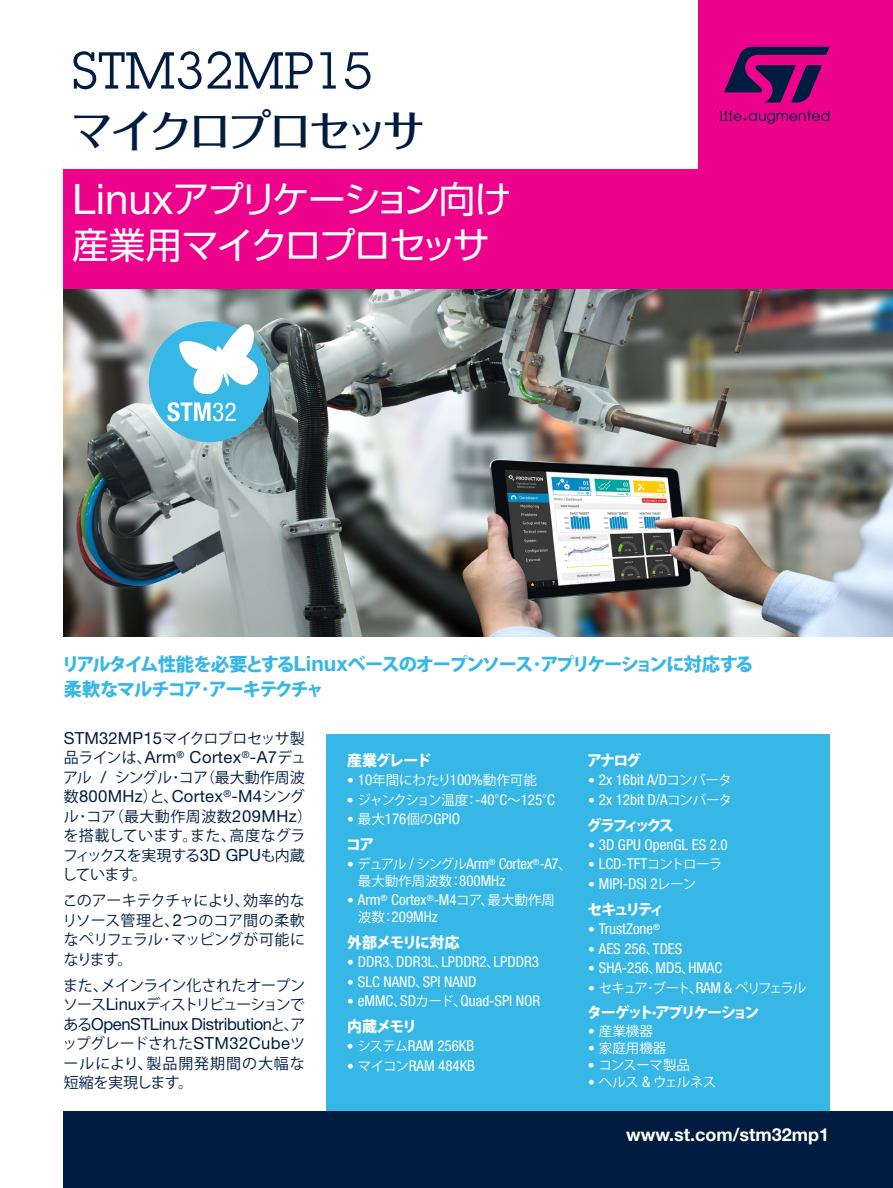
<style>
.page{position:relative;width:893px;height:1188px;background:#fff}
.page>*{position:absolute;margin:0;border:0;box-sizing:border-box;transform-origin:0 0}
.TITLE_LEVEL1_BLUE{font:50.85px "Lubalin Graph Std";color:#001c40}
.TITLE_LEVEL1_BLUE-2{font:500 44.25px "Folk Pro";letter-spacing:-.12em;color:#001c40}
.TITLE_LEVEL2_WHITE{font:36.6px/46.5px "Shin Go Pro";letter-spacing:-.05em;color:#fff}
.SUBCROSS_TITLE{font:800 18.3px/25.5px "Koz Go Pro";letter-spacing:-.09em;color:#36b7e6}
.URL{font:700 18px "Helvetica Neue LT Std";color:#fff}
.INTRODUCTION{font:16.65px "Helvetica Neue LT Std";letter-spacing:-.02em;color:#001c40}
.INTRODUCTION-2{font:16.65px "Helvetica Neue LT Std";letter-spacing:.02em;color:#001c40}
.INTRODUCTION-3{font:16.65px "Helvetica Neue LT Std";letter-spacing:.025em;color:#001c40}
.t1{font:condensed 15px/16.5px "Helvetica Neue LT Std";color:#fff}
.INTRODUCTION-4{font:15px/19.5px "Koz Go Pro";letter-spacing:-.025em;color:#001c40;text-align:justify}
.INTRODUCTION-5{font:15px/19.5px "Koz Go Pro";color:#001c40}
.TITLE_LEVEL1_WHITE{font:800 15px "Koz Go Pro";letter-spacing:-.13em;color:#fff}
.INTRODUCTION-6{font:15px/19.5px "Koz Go Pro";letter-spacing:-.05em;color:#001c40}
.t2{font:condensed 15px "Helvetica Neue LT Std";letter-spacing:-.02em;color:#fff}
.INTRODUCTION-7{font:15px "Koz Go Pro";letter-spacing:-.06em;color:#001c40}
.TITLE_LEVEL1_WHITE-2{font:800 15px "Koz Go Pro";letter-spacing:-.07em;color:#fff}
.TITLE_LEVEL1_WHITE-3{font:800 15px "Koz Go Pro";letter-spacing:-.21em;color:#fff}
.t3{font:13.5px "Koz Go Pro";color:#fff}
.t4{font:13.5px "Koz Go Pro";letter-spacing:-.11em;color:#fff}
.t5{font:13.5px "Koz Go Pro";letter-spacing:-.145em;color:#fff}
.t6{font:13.5px "Koz Go Pro";letter-spacing:-.02em;color:#fff}
.t7{font:13.5px "Koz Go Pro";letter-spacing:-.05em;color:#fff}
.s1{font-family:"Helvetica Neue LT Std";font-size:42.15px}
.s2{font-family:"Helvetica Neue LT Std";font-weight:700;font-size:21px}
.s3{font-family:"Helvetica Neue LT Std";font-size:16.65px}
.s4{font-family:"Koz Go Pro";font-size:15px}
.s5{font-family:"Helvetica Neue LT Std";font-stretch:condensed}
.s6{font-family:"Helvetica Neue LT Std";font-stretch:condensed;font-size:15px}
.s7{font-size:13.5px}
.s8{font-family:"Koz Go Pro";font-stretch:normal;font-size:13.5px}
.s9{font-family:"Helvetica Neue LT Std";font-weight:700;font-stretch:condensed;font-size:17.25px}
</style>
<div class="page">
<div style="left:698px;top:0;width:195px;height:627px;background:#ed028c"></div>
<div style="left:64px;top:169px;width:829px;height:458px;background:#ed028c"></div>
<svg style="left:724px;top:47px;width:105px;height:56px"></svg>
<svg style="left:719px;top:110px;width:110px;height:14px"></svg>
<img style="left:64px;top:290px;width:829px;height:347px">
<div style="left:326px;top:734px;width:503px;height:418px;background:#36b7e6"></div>
<svg style="left:149px;top:315px;width:121px;height:127px"></svg>
<div style="left:64px;top:1111px;width:829px;height:77px;background:#001c40"></div>
<p class="TITLE_LEVEL1_BLUE" style="left:72px;top:39px;width:302px">STM32MP15</p>
<p class="TITLE_LEVEL1_BLUE-2" style="left:70px;top:94px;width:358px">マイクロプロセッサ</p>
<p class="TITLE_LEVEL2_WHITE" style="left:72px;top:171px;width:441px"><span class="s1">Linux</span>アプリケーション向け産業用マイクロプロセッサ</p>
<p class="SUBCROSS_TITLE" style="left:62px;top:653px;width:693px">リアルタイム性能を必要とする<span class="s2">Linux</span>ベースのオープンソース･アプリケーションに対応する柔軟なマルチコア･アーキテクチャ</p>
<p class="INTRODUCTION-7" style="left:64px;top:729px;width:243px"><span class="s3">STM32MP15</span>マイクロプロセッサ製</p>
<p class="INTRODUCTION-3" style="left:64px;top:747px;width:244px"><span class="s4">品ラインは、</span>Arm<sup>®</sup> Cortex<sup>®</sup>-A7<span class="s4">デュ</span></p>
<p class="INTRODUCTION-4" style="left:63px;top:768px;width:243px">アル <span class="s3">/</span> シングル･コア（最大動作周波</p>
<p class="INTRODUCTION-2" style="left:64px;top:786px;width:243px"><span class="s4">数</span>800MHz<span class="s4">）と、</span>Cortex<sup>®</sup>-M4<span class="s4">シング</span></p>
<p class="INTRODUCTION-5" style="left:62px;top:807px;width:251px">ル･コア（最大動作周波数<span class="s3">209MHz</span>）を搭載しています。また、高度なグラフィックスを実現する<span class="s3">3D GPU</span>も内蔵しています。</p>
<p class="INTRODUCTION-4" style="left:62px;top:891px;width:244px">このアーキテクチャにより、効率的なリソース管理と、<span class="s3">2</span>つのコア間の柔軟なペリフェラル･マッピングが可能になります。</p>
<p class="INTRODUCTION-6" style="left:63px;top:976px;width:244px">また、メインライン化されたオープンソース<span class="s3">Linux</span>ディストリビューションで</p>
<p class="INTRODUCTION" style="left:63px;top:1014px;width:244px"><span class="s4">ある</span>OpenSTLinux Distribution<span class="s4">と、ア</span></p>
<p class="INTRODUCTION-4" style="left:63px;top:1034px;width:244px">ップグレードされた<span class="s3">STM32Cube</span>ツールにより、製品開発期間の大幅な短縮を実現します。</p>
<p class="TITLE_LEVEL1_WHITE" style="left:347px;top:751px;width:85px">産業グレード</p>
<p class="t3" style="left:347px;top:772px;width:191px"><span class="s5">•</span> <span class="s6">10</span>年間にわたり<span class="s6">100%</span>動作可能</p>
<p class="t4" style="left:347px;top:791px;width:210px"><span class="s5">•</span> ジャンクション温度：<span class="s6">-40</span>°<span class="s6">C</span>～<span class="s6">125</span>°<span class="s6">C</span></p>
<p class="t1" style="left:347px;top:811px;width:114px"><span class="s7">•</span> <span class="s8">最大</span>176<span class="s8">個の</span>GPIO</p>
<p class="TITLE_LEVEL1_WHITE" style="left:346px;top:835px;width:30px">コア</p>
<p class="t2" style="left:347px;top:856px;width:226px"><span class="s7">•</span> <span class="s8">デュアル</span> / <span class="s8">シングル</span>Arm<sup>®</sup> Cortex<sup>®</sup>-A7<span class="s8">、</span></p>
<p class="t3" style="left:358px;top:872px;width:149px">最大動作周波数：<span class="s6">800MHz</span></p>
<p class="t1" style="left:358px;top:892px;width:199px;text-indent:-11px"><span class="s7">•</span> Arm<sup>®</sup> Cortex<sup>®</sup>-M4<span class="s8">コア、最大動作周波数：</span>209MHz</p>
<p class="TITLE_LEVEL1_WHITE-2" style="left:347px;top:932px;width:114px">外部メモリに対応</p>
<p class="t1" style="left:347px;top:954px;width:193px"><span class="s7">•</span> DDR3<span class="s8">、</span>DDR3L<span class="s8">、</span>LPDDR2<span class="s8">、</span>LPDDR3</p>
<p class="t1" style="left:347px;top:973px;width:131px"><span class="s7">•</span> SLC NAND<span class="s8">、</span>SPI NAND</p>
<p class="t1" style="left:347px;top:992px;width:195px"><span class="s7">•</span> eMMC<span class="s8">、</span>SD<span class="s8">カード、</span>Quad-SPI NOR</p>
<p class="TITLE_LEVEL1_WHITE" style="left:347px;top:1017px;width:71px">内蔵メモリ</p>
<p class="t1" style="left:347px;top:1038px;width:129px"><span class="s7">•</span> <span class="s8">システム</span>RAM 256KB</p>
<p class="t1" style="left:347px;top:1057px;width:129px"><span class="s7">•</span> <span class="s8">マイコン</span>RAM 484KB</p>
<p class="TITLE_LEVEL1_WHITE" style="left:587px;top:751px;width:55px">アナログ</p>
<p class="t1" style="left:588px;top:772px;width:145px"><span class="s7">•</span> 2x 16bit A/D<span class="s8">コンバータ</span></p>
<p class="t1" style="left:588px;top:791px;width:146px"><span class="s7">•</span> 2x 12bit D/A<span class="s8">コンバータ</span></p>
<p class="TITLE_LEVEL1_WHITE-3" style="left:587px;top:815px;width:88px">グラフィックス</p>
<p class="t1" style="left:588px;top:836px;width:141px"><span class="s7">•</span> 3D GPU OpenGL ES 2.0</p>
<p class="t1" style="left:588px;top:856px;width:136px"><span class="s7">•</span> LCD-TFT<span class="s8">コントローラ</span></p>
<p class="t1" style="left:588px;top:875px;width:110px"><span class="s7">•</span> MIPI-DSI 2<span class="s8">レーン</span></p>
<p class="TITLE_LEVEL1_WHITE" style="left:588px;top:899px;width:78px">セキュリティ</p>
<p class="t1" style="left:588px;top:921px;width:73px"><span class="s7">•</span> TrustZone<sup>®</sup></p>
<p class="t1" style="left:588px;top:940px;width:96px"><span class="s7">•</span> AES 256<span class="s8">、</span>TDES</p>
<p class="t1" style="left:588px;top:959px;width:135px"><span class="s7">•</span> SHA-256<span class="s8">、</span>MD5<span class="s8">、</span>HMAC</p>
<p class="t5" style="left:588px;top:979px;width:220px"><span class="s5">•</span> セキュア･ブート、<span class="s6">RAM &amp;</span> ペリフェラル</p>
<p class="TITLE_LEVEL1_WHITE" style="left:587px;top:1003px;width:174px">ターゲット<span class="s9">·</span>アプリケーション</p>
<p class="t6" style="left:588px;top:1022px;width:66px"><span class="s5">•</span> 産業機器</p>
<p class="t6" style="left:588px;top:1039px;width:80px"><span class="s5">•</span> 家庭用機器</p>
<p class="t6" style="left:588px;top:1056px;width:104px"><span class="s5">•</span> コンスーマ製品</p>
<p class="t7" style="left:588px;top:1074px;width:130px"><span class="s5">•</span> ヘルス <span class="s6">&amp;</span> ウェルネス</p>
<p class="URL" style="left:626px;top:1124px;width:204px">www.st.com/stm32mp1</p>
</div>
